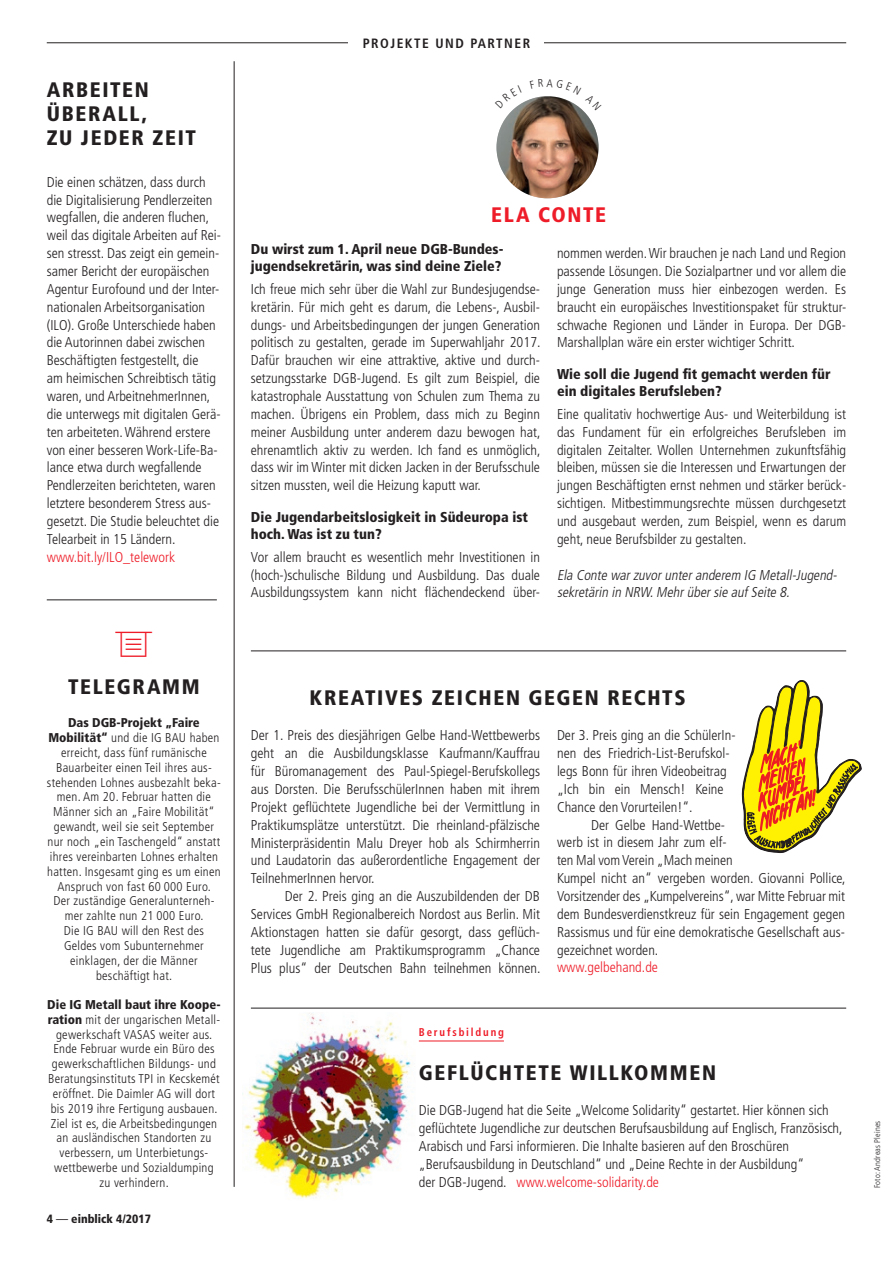
<style>
.page{position:relative;width:893px;height:1263px;background:#fff}
.page>*{position:absolute;margin:0;border:0;box-sizing:border-box;transform-origin:0 0}
.t1{font:900 condensed 21px/23.9px "Frutiger";letter-spacing:.08em;color:#231f20}
.t2{font:900 condensed 21px "Frutiger";letter-spacing:.075em;color:#ee1c28}
.t3{font:300 condensed 14.25px/17.9px "Frutiger";color:#231f20;text-align:justify}
.t4{font:900 condensed 14.25px/17.9px "Frutiger";color:#231f20}
.t5{font:italic 300 condensed 14.25px/17.9px "Frutiger";color:#231f20}
.t6{font:300 condensed 14.25px "Frutiger";color:#ee1c28}
.t7{font:700 condensed 13.5px "Frutiger";letter-spacing:.11em;color:#231f20}
.t8{font:300 condensed 12.75px/14.9px "Frutiger";letter-spacing:.02em;color:#231f20;text-align:center}
.t9{font:900 condensed 12.75px "Frutiger";color:#231f20}
.t10{font:900 condensed 12px "Frutiger";color:#231f20}
.t11{font:700 condensed 11.25px "Frutiger";letter-spacing:.17em;color:#ee1c28;scale:.96 1}
.t12{font:300 condensed 8.25px "Frutiger";letter-spacing:.02em;color:#231f20}
.s1{font-weight:900}
.s2{font-weight:400}
.s3{color:#ee1c28}
</style>
<div class="page">
<hr style="left:47px;top:43px;width:799px;height:1px;background:#231f20">
<div style="left:349px;top:35px;width:195px;height:13px;background:#fff"></div>
<hr style="left:234px;top:61px;width:1px;height:1126px;background:#231f20">
<hr style="left:251px;top:1008px;width:595px;height:1px;background:#231f20">
<hr style="left:251px;top:651px;width:595px;height:1px;background:#231f20">
<hr style="left:47px;top:600px;width:170px;height:1px;background:#231f20">
<hr style="left:419px;top:1040px;width:85px;height:1px;background:#ee1c28">
<img style="left:496px;top:96px;width:103px;height:102px;border-radius:51px">
<img style="left:242px;top:1012px;width:169px;height:187px">
<svg style="left:741px;top:680px;width:121px;height:173px"></svg>
<svg style="left:515px;top:103px;width:7px;height:5px"></svg>
<svg style="left:530px;top:96px;width:53px;height:14px"></svg>
<h1 class="t1" style="left:47px;top:78px;width:151px">Arbeiten überall,<br>zu jeder Zeit</h1>
<p class="t3" style="left:47px;top:173px;width:176px;text-align:left">Die einen schätzen, dass durch die Digitalisierung Pendlerzeiten wegfallen, die anderen fluchen, weil das digitale Arbeiten auf Rei&shy;sen stresst. Das zeigt ein gemein&shy;samer Bericht der europäischen Agentur Eurofound und der Inter&shy;nationalen Arbeitsorganisation (ILO). Große Unterschiede haben die Autorinnen dabei zwischen Beschäftigten festgestellt, die<br>am heimischen Schreibtisch tätig waren, und ArbeitnehmerInnen, die unterwegs mit digitalen Gerä&shy;ten arbeiteten. Während erstere von einer besseren Work-Life-Ba&shy;lance etwa durch wegfallende Pendlerzeiten berichteten, waren letztere besonderem Stress aus&shy;gesetzt. Die Studie beleuchtet die Telearbeit in 15 Ländern.</p>
<p class="t6" style="left:47px;top:549px;width:130px">www.bit.ly/ILO_telework</p>
<p class="t7" style="left:363px;top:36px;width:169px">PROJEKTE UND PARTNER</p>
<h1 class="t2" style="left:491px;top:202px;width:116px">Ela Conte</h1>
<p class="t4" style="left:251px;top:240px;width:253px;text-align:right">-Bundes-<br>jugendsekretärin, was sind deine Ziele?</p>
<p class="t3" style="left:251px;top:280px;width:291px">Ich freue mich sehr über die Wahl zur Bundesjugendse&shy;kretärin. Für mich geht es darum, die Lebens-, Ausbil&shy;dungs- und Arbeitsbedingungen der jungen Generation politisch zu gestalten, gerade im Superwahljahr 2017.<br>Dafür brauchen wir eine attraktive, aktive und durch&shy;setzungsstarke DGB-Jugend. Es gilt zum Beispiel, die katastrophale Ausstattung von Schulen zum Thema zu machen. Übrigens ein Problem, dass mich zu Beginn meiner Ausbildung unter anderem dazu bewogen hat, ehrenamtlich aktiv zu werden. Ich fand es unmöglich, dass wir im Winter mit dicken Jacken in der Berufsschule sitzen mussten, weil die Heizung kaputt war.</p>
<p class="t4" style="left:251px;top:508px;width:279px">Die Jugendarbeitslosigkeit in Südeuropa ist hoch. Was ist zu tun?</p>
<p class="t3" style="left:251px;top:548px;width:291px">Vor allem braucht es wesentlich mehr Investitionen in (hoch-)schulische Bildung und Ausbildung. Das duale Ausbildungssystem kann nicht flächendeckend über-</p>
<p class="t4" style="left:251px;top:240px;width:180px">Du wirst zum 1. April neue DGB</p>
<p class="t3" style="left:557px;top:244px;width:291px">nommen werden. Wir brauchen je nach Land und Region passende Lösungen. Die Sozialpartner und vor allem die junge Generation muss hier einbezogen werden. Es braucht ein europäisches Investitionspaket für struktur&shy;schwache Regionen und Länder in Europa. Der DGB-Marshallplan wäre ein erster wichtiger Schritt.</p>
<p class="t4" style="left:557px;top:365px;width:275px">Wie soll die Jugend fit gemacht werden für ein digitales Berufsleben?</p>
<p class="t3" style="left:557px;top:405px;width:291px">Eine qualitativ hochwertige Aus- und Weiterbildung ist das Fundament für ein erfolgreiches Berufsleben im digitalen Zeitalter. Wollen Unternehmen zukunftsfähig bleiben, müssen sie die Interessen und Erwartungen der jungen Beschäftigten ernst nehmen und stärker berück&shy;sichtigen. Mitbestimmungsrechte müssen durchgesetzt und ausgebaut werden, zum Beispiel, wenn es darum geht, neue Berufsbilder zu gestalten.</p>
<p class="t5" style="left:557px;top:566px;width:280px">Ela Conte warzuvorunteranderem IG Metall-Jugend&shy;sekretärin in NRW.Mehrübersie aufSeite 8.</p>
<h1 class="t1" style="left:68px;top:675px;width:133px">Telegramm</h1>
<p class="t9" style="left:68px;top:715px;width:33px">Das DGB</p>
<p class="t9" style="left:116px;top:715px;width:85px">-Projekt „Faire</p>
<p class="t8" style="left:48px;top:730px;width:173px"><span class="s1">Mobilität“</span> und die IG BAU haben</p>
<p class="t8" style="left:61px;top:745px;width:147px">erreicht, dass fünf rumänische</p>
<p class="t8" style="left:56px;top:760px;width:156px">Bauarbeiter einen Teil ihres aus-</p>
<p class="t8" style="left:47px;top:775px;width:175px">stehenden Lohnes ausbezahlt beka-</p>
<p class="t8" style="left:57px;top:790px;width:155px">men. Am 20. Februar hatten die</p>
<p class="t8" style="left:53px;top:805px;width:163px">Männer sich an „Faire Mobilität“</p>
<p class="t8" style="left:54px;top:819px;width:161px">gewandt, weil sie seit September</p>
<p class="t8" style="left:48px;top:834px;width:174px">nur noch „ein Taschengeld“ anstatt</p>
<p class="t8" style="left:50px;top:849px;width:170px">ihres vereinbarten Lohnes erhalten</p>
<p class="t8" style="left:47px;top:864px;width:175px">hatten. Insgesamt ging es um einen</p>
<p class="t8" style="left:57px;top:879px;width:155px">Anspruch von fast 60 000 Euro.</p>
<p class="t8" style="left:53px;top:894px;width:163px">Der zuständige Generalunterneh-</p>
<p class="t8" style="left:65px;top:909px;width:140px">mer zahlte nun 21 000 Euro.</p>
<p class="t8" style="left:64px;top:923px;width:142px">Die IG BAU will den Rest des</p>
<p class="t8" style="left:64px;top:938px;width:141px">Geldes vom Subunternehmer</p>
<p class="t8" style="left:70px;top:953px;width:129px">einklagen, der die Männer</p>
<p class="t8" style="left:96px;top:968px;width:78px">beschäftigt hat.</p>
<p class="t8" style="left:47px;top:997px;width:175px"><span class="s1">Die IG Metall baut ihre Koope&shy;ration</span> mit der ungarischen Metall&shy;gewerkschaft VASAS weiter aus.<br>Ende Februar wurde ein Büro des gewerkschaftlichen Bildungs- und<br>Beratungsinstituts TPI in Kecskemét eröffnet. Die Daimler AG will dort bis 2019 ihre Fertigung ausbauen.<br>Ziel ist es, die Arbeitsbedingungen an ausländischen Standorten zu verbessern, um Unterbietungs&shy;wettbewerbe und Sozialdumping zu verhindern.</p>
<p class="t10" style="left:47px;top:1211px;width:106px">4 <span class="s2">—</span> einblick 4/2017</p>
<h1 class="t1" style="left:310px;top:685px;width:375px">Kreatives Zeichen gegen Rechts</h1>
<p class="t3" style="left:251px;top:727px;width:291px">Der 1. Preis des diesjährigen Gelbe Hand-Wettbewerbs geht an die Ausbildungsklasse Kaufmann/Kauffrau für Büromanagement des Paul-Spiegel-Berufskollegs aus Dorsten. Die BerufsschülerInnen haben mit ihrem Projekt geflüchtete Jugendliche bei der Vermittlung in Praktikumsplätze unterstützt. Die rheinland-pfälzische Ministerpräsidentin Malu Dreyer hob als Schirmherrin und Laudatorin das außerordentliche Engagement der TeilnehmerInnen hervor.</p>
<p class="t3" style="left:251px;top:887px;width:291px;text-indent:34px">Der 2. Preis ging an die Auszubildenden der DB Services GmbH Regionalbereich Nordost aus Berlin. Mit Aktionstagen hatten sie dafür gesorgt, dass geflüch&shy;tete Jugendliche am Praktikumsprogramm „Chance Plus plus“ der Deutschen Bahn teilnehmen können.</p>
<p class="t3" style="left:557px;top:727px;width:180px;text-align:left">Der 3. Preis ging an die SchülerIn&shy;nen des Friedrich-List-Berufskol&shy;legs Bonn für ihren Videobeitrag „Ich bin ein Mensch! Keine<br>Chance den Vorurteilen!“.</p>
<p class="t3" style="left:557px;top:816px;width:290px;text-align:left;text-indent:34px">Der Gelbe Hand-Wettbe-<br>werb ist in diesem Jahr zum elf-<br>ten Mal vom Verein „Mach meinen<br>Kumpel nicht an“ vergeben worden. Giovanni Pollice, Vorsitzender des „Kumpelvereins“, war Mitte Februar mit dem Bundesverdienstkreuz für sein Engagement gegen Rassismus und für eine demokratische Gesellschaft aus&shy;gezeichnet worden.</p>
<p class="t6" style="left:557px;top:959px;width:102px">www.gelbehand.de</p>
<p class="t11" style="left:419px;top:1026px;width:90px">BERUFSBILDUNG</p>
<h1 class="t1" style="left:419px;top:1060px;width:299px">Geflüchtete willkommen</h1>
<p class="t3" style="left:419px;top:1102px;width:425px;text-align:left">Die DGB-Jugend hat die Seite „Welcome Solidarity“ gestartet. Hier können sich geflüchtete Jugendliche zur deutschen Berufsausbildung auf Englisch, Französisch, Arabisch und Farsi informieren. Die Inhalte basieren auf den Broschüren „Berufsausbildung in Deutschland“ und „Deine Rechte in der Ausbildung“<br>der DGB-Jugend. <span class="s3">www.welcome-solidarity.de</span></p>
<p class="t12" style="left:872px;top:1188px;width:69px;rotate:-90deg">Foto: Andreas Pleines</p>
</div>
